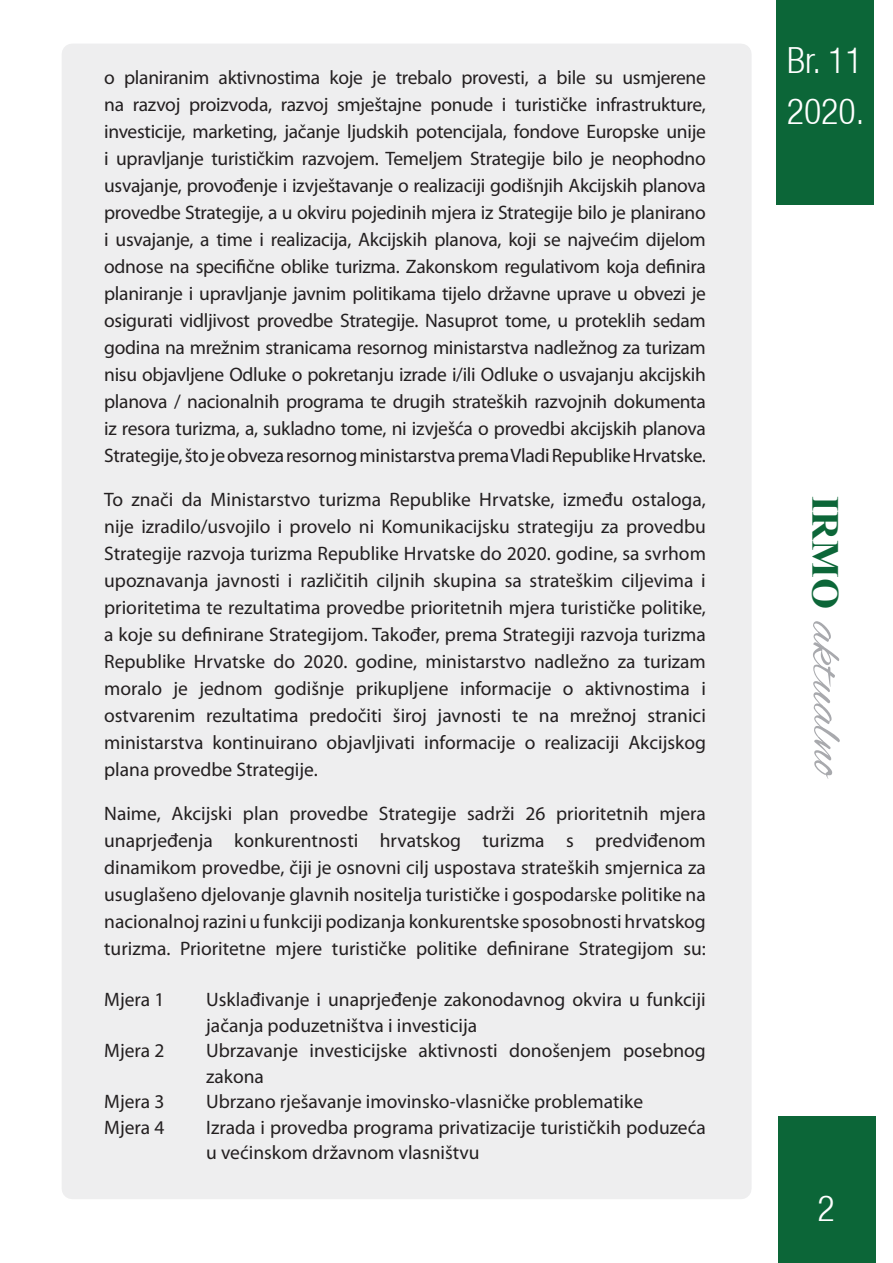
<style>
.page{position:relative;width:893px;height:1263px;background:#fff}
.page>*{position:absolute;margin:0;border:0;box-sizing:border-box;transform-origin:0 0}
.t1{font:51.3px "Alex Brush";color:#a8a9ad;scale:1.05 1}
.t2{font:300 condensed 36px/51px "Helvetica Neue LT";color:#fff}
.Tekst{font:19.5px/27px "Myriad Pro";color:#231f20;text-align:justify}
.MJERA_NABRAJANJE{font:19.5px/25.5px "Myriad Pro";color:#231f20}
.s1{font-family:"Times New Roman"}
.s2{font-family:"Times New Roman";font-weight:700;font-size:38.1px;color:#0c6638}
</style>
<div class="page">
<div style="left:778px;top:1116px;width:98px;height:147px;background:#0c6638"></div>
<div style="left:776px;top:0;width:98px;height:204px;background:#0c6638"></div>
<div style="left:62px;top:44px;width:690px;height:1155px;background:#eeeeef"></div>
<p class="Tekst" style="left:104px;top:63px;width:603px">o planiranim aktivnostima koje je trebalo provesti, a bile su usmjerene na razvoj proizvoda, razvoj smještajne ponude i turističke infrastrukture, investicije, marketing, jačanje ljudskih potencijala, fondove Europske unije i upravljanje turističkim razvojem. Temeljem Strategije bilo je neophodno usvajanje, provođenje i izvještavanje o realizaciji godišnjih Akcijskih planova provedbe Strategije, a u okviru pojedinih mjera iz Strategije bilo je planirano i usvajanje, a time i realizacija, Akcijskih planova, koji se najvećim dijelom odnose na specifične oblike turizma. Zakonskom regulativom koja definira planiranje i upravljanje javnim politikama tijelo državne uprave u obvezi je osigurati vidljivost provedbe Strategije. Nasuprot tome, u proteklih sedam godina na mrežnim stranicama resornog ministarstva nadležnog za turizam nisu objavljene Odluke o pokretanju izrade i/ili Odluke o usvajanju akcijskih planova / nacionalnih programa te drugih strateških razvojnih dokumenta iz resora turizma, a, sukladno tome, ni izvješća o provedbi akcijskih planova Strategije, što je obveza resornog ministarstva prema Vladi Republike Hrvatske.</p>
<p class="Tekst" style="left:104px;top:485px;width:603px">To znači da Ministarstvo turizma Republike Hrvatske, između ostaloga, nije izradilo/usvojilo i provelo ni Komunikacijsku strategiju za provedbu Strategije razvoja turizma Republike Hrvatske do 2020. godine, sa svrhom upoznavanja javnosti i različitih ciljnih skupina sa strateškim ciljevima i prioritetima te rezultatima provedbe prioritetnih mjera turističke politike, a koje su definirane Strategijom. Također, prema Strategiji razvoja turizma Republike Hrvatske do 2020. godine, ministarstvo nadležno za turizam moralo je jednom godišnje prikupljene informacije o aktivnostima i ostvarenim rezultatima predočiti široj javnosti te na mrežnoj stranici ministarstva kontinuirano objavljivati informacije o realizaciji Akcijskog plana provedbe Strategije.</p>
<p class="Tekst" style="left:104px;top:799px;width:603px">Naime, Akcijski plan provedbe Strategije sadrži 26 prioritetnih mjera unaprjeđenja konkurentnosti hrvatskog turizma s predviđenom dinamikom provedbe, čiji je osnovni cilj uspostava strateških smjernica za usuglašeno djelovanje glavnih nositelja turističke i gospodar<span class="s1">sk</span>e politike na nacionalnoj razini u funkciji podizanja konkurentske sposobnosti hrvatskog turizma. Prioritetne mjere turističke politike definirane Strategijom su:</p>
<p class="MJERA_NABRAJANJE" style="left:104px;top:986px;width:62px">Mjera 1</p>
<p class="MJERA_NABRAJANJE" style="left:206px;top:986px;width:501px">Usklađivanje i unaprjeđenje zakonodavnog okvira u funkciji jačanja poduzetništva i investicija</p>
<p class="MJERA_NABRAJANJE" style="left:104px;top:1037px;width:62px">Mjera 2</p>
<p class="MJERA_NABRAJANJE" style="left:206px;top:1037px;width:501px">Ubrzavanje investicijske aktivnosti donošenjem posebnog zakona</p>
<p class="MJERA_NABRAJANJE" style="left:104px;top:1088px;width:62px">Mjera 3</p>
<p class="MJERA_NABRAJANJE" style="left:206px;top:1088px;width:438px">Ubrzano rješavanje imovinsko-vlasničke problematike</p>
<p class="MJERA_NABRAJANJE" style="left:104px;top:1114px;width:62px">Mjera 4</p>
<p class="MJERA_NABRAJANJE" style="left:206px;top:1114px;width:501px">Izrada i provedba programa privatizacije turističkih poduzeća u većinskom državnom vlasništvu</p>
<h2 class="t2" style="left:787px;top:34px;width:79px">Br. 11<br>2020.</h2>
<h1 class="t1" style="left:856px;top:496px;width:272px;rotate:90deg"><span class="s2">IRMO</span> aktualno</h1>
<h2 class="t2" style="left:817px;top:1182px;width:19px">2</h2>
</div>
